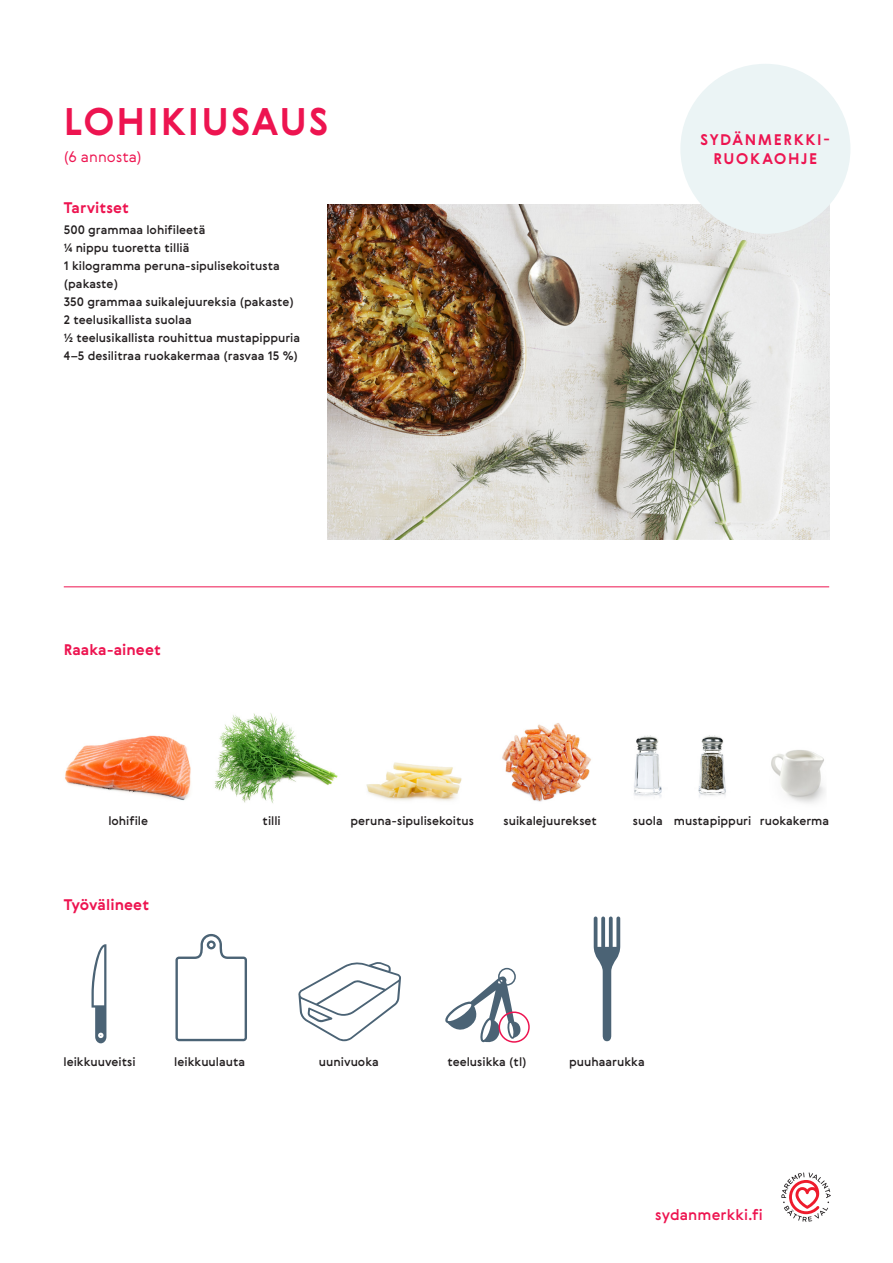
<style>
.page{position:relative;width:893px;height:1263px;background:#fff}
.page>*{position:absolute;margin:0;border:0;box-sizing:border-box;transform-origin:0 0}
._1__otsikot{font:700 37.5px "Gerbera";letter-spacing:.055em;color:#ed1450}
._2__otsikot{font:700 15px "Gerbera";letter-spacing:.01em;color:#ed1450}
._2__otsikot-2{font:700 15px/19.5px "Gerbera";letter-spacing:.11em;color:#ed1450;text-align:center}
.t1{font:500 15px "Gerbera";letter-spacing:.01em;color:#ed1450}
._1__otsikot-2{font:300 15px "Gerbera";letter-spacing:.005em;color:#ed1450}
.ainekset{font:500 12px/18px "Gerbera";color:#231f20}
.tyovalineet_ja_raaka{font:500 12px "Gerbera";color:#231f20}
</style>
<div class="page">
<hr style="left:64px;top:587px;width:765px;height:1px;background:#ed1450">
<svg style="left:781px;top:1172px;width:50px;height:50px"></svg>
<img style="left:65px;top:735px;width:126px;height:66px">
<img style="left:214px;top:713px;width:124px;height:90px">
<img style="left:327px;top:204px;width:502px;height:336px">
<img style="left:634px;top:735px;width:28px;height:62px">
<img style="left:698px;top:735px;width:28px;height:62px">
<svg style="left:175px;top:934px;width:72px;height:107px"></svg>
<svg style="left:445px;top:968px;width:76px;height:75px"></svg>
<div style="left:499px;top:1011px;width:31px;height:32px;border:2px solid #ed1450;border-radius:50%"></div>
<svg style="left:298px;top:962px;width:103px;height:79px"></svg>
<svg style="left:92px;top:944px;width:14px;height:99px"></svg>
<img style="left:771px;top:750px;width:54px;height:53px">
<img style="left:366px;top:762px;width:96px;height:39px">
<img style="left:502px;top:723px;width:89px;height:79px">
<svg style="left:594px;top:916px;width:26px;height:125px"></svg>
<div style="left:680px;top:64px;width:170px;height:170px;background:#ebf4f5;border-radius:50%"></div>
<p class="_1__otsikot" style="left:64px;top:96px;width:265px">LOHIKIUSAUS</p>
<p class="_1__otsikot-2" style="left:64px;top:146px;width:79px">(6 annosta)</p>
<p class="_2__otsikot" style="left:64px;top:197px;width:67px">Tarvitset</p>
<p class="ainekset" style="left:64px;top:220px;width:143px">500 grammaa lohifileetä</p>
<p class="ainekset" style="left:64px;top:238px;width:127px">¼ nippu tuoretta tilliä</p>
<p class="ainekset" style="left:64px;top:256px;width:217px">1 kilogramma peruna-sipulisekoitusta (pakaste)</p>
<p class="ainekset" style="left:64px;top:292px;width:232px">350 grammaa suikalejuureksia (pakaste)</p>
<p class="ainekset" style="left:64px;top:310px;width:129px">2 teelusikallista suolaa</p>
<p class="ainekset" style="left:64px;top:328px;width:238px">½ teelusikallista rouhittua mustapippuria</p>
<p class="ainekset" style="left:64px;top:346px;width:236px">4–5 desilitraa ruokakermaa (rasvaa 15 %)</p>
<p class="_2__otsikot" style="left:64px;top:639px;width:99px">Raaka-aineet</p>
<p class="_2__otsikot-2" style="left:701px;top:129px;width:131px">SYDÄNMERKKI-<br>RUOKAOHJE</p>
<p class="tyovalineet_ja_raaka" style="left:108px;top:813px;width:41px">lohifile</p>
<p class="tyovalineet_ja_raaka" style="left:263px;top:813px;width:20px">tilli</p>
<p class="tyovalineet_ja_raaka" style="left:633px;top:813px;width:31px">suola</p>
<p class="tyovalineet_ja_raaka" style="left:674px;top:813px;width:79px">mustapippuri</p>
<p class="tyovalineet_ja_raaka" style="left:350px;top:813px;width:125px">peruna-sipulisekoitus</p>
<p class="tyovalineet_ja_raaka" style="left:504px;top:813px;width:95px">suikalejuurekset</p>
<p class="tyovalineet_ja_raaka" style="left:760px;top:813px;width:71px">ruokakerma</p>
<p class="_2__otsikot" style="left:64px;top:894px;width:87px">Työvälineet</p>
<p class="tyovalineet_ja_raaka" style="left:64px;top:1053px;width:74px">leikkuuveitsi</p>
<p class="tyovalineet_ja_raaka" style="left:174px;top:1053px;width:72px">leikkuulauta</p>
<p class="tyovalineet_ja_raaka" style="left:447px;top:1053px;width:81px">teelusikka (tl)</p>
<p class="tyovalineet_ja_raaka" style="left:319px;top:1053px;width:61px">uunivuoka</p>
<p class="tyovalineet_ja_raaka" style="left:569px;top:1053px;width:77px">puuhaarukka</p>
<p class="t1" style="left:655px;top:1204px;width:109px">sydanmerkki.fi</p>
</div>
